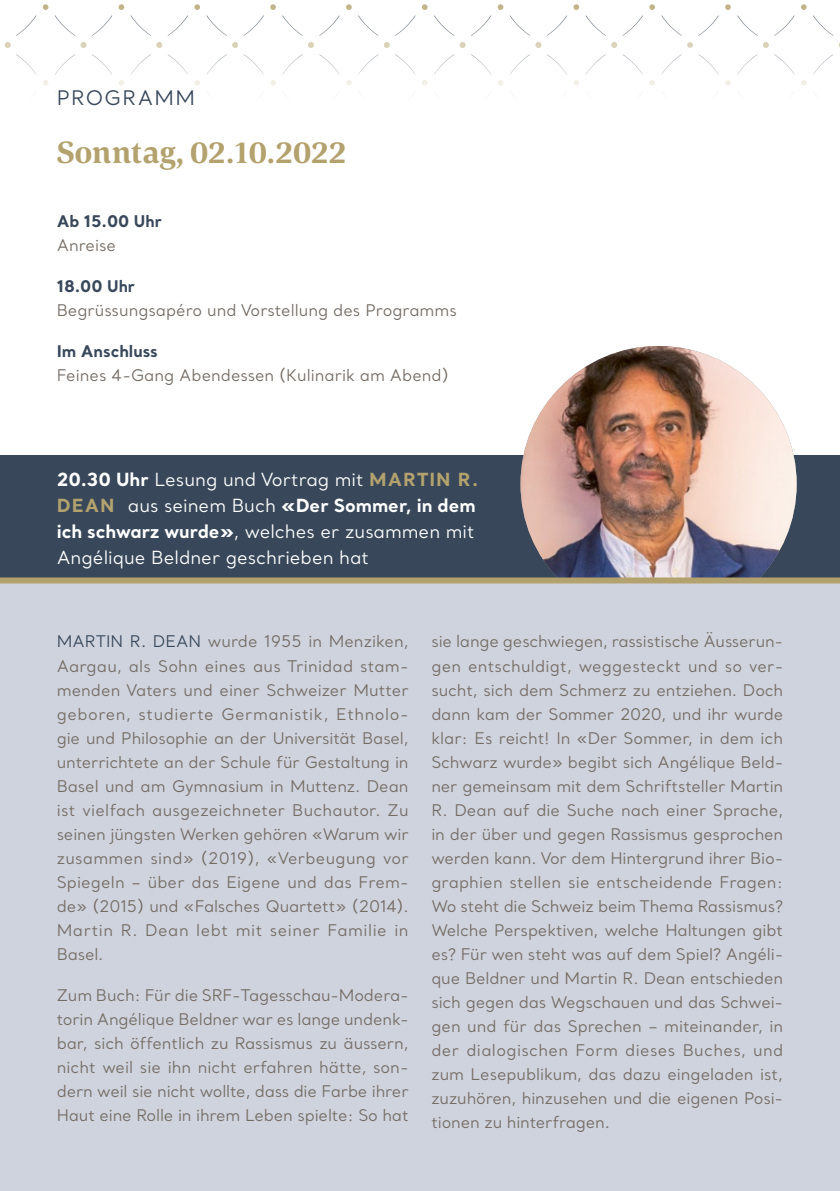
<style>
.page{position:relative;width:840px;height:1191px;background:#fff}
.page>*{position:absolute;margin:0;border:0;box-sizing:border-box;transform-origin:0 0}
.t1{font:700 32px "Corda";letter-spacing:-.01em;color:#b3a26d}
.t2{font:20px "Santral";letter-spacing:.07em;color:#38485a}
.t3{font:18px/26px "Santral";color:#fff}
.t4{font:16px/24px "Santral";letter-spacing:-.01em;color:#756c64;text-align:justify}
.t5{font:700 16px "Santral";color:#38485a}
.s1{font-weight:700}
.s2{font-weight:700;color:#b3a26d}
.s3{color:#38485a}
</style>
<div class="page">
<svg style="left:698px;top:16px;width:20px;height:20px"></svg>
<svg style="left:737px;top:15px;width:20px;height:21px"></svg>
<svg style="left:16px;top:15px;width:20px;height:21px"></svg>
<svg style="left:55px;top:15px;width:20px;height:21px"></svg>
<svg style="left:774px;top:15px;width:20px;height:21px"></svg>
<svg style="left:813px;top:15px;width:20px;height:21px"></svg>
<svg style="left:92px;top:15px;width:20px;height:21px"></svg>
<svg style="left:131px;top:15px;width:20px;height:21px"></svg>
<svg style="left:167px;top:15px;width:21px;height:21px"></svg>
<svg style="left:206px;top:15px;width:21px;height:21px"></svg>
<svg style="left:243px;top:15px;width:21px;height:21px"></svg>
<svg style="left:282px;top:15px;width:20px;height:21px"></svg>
<svg style="left:319px;top:16px;width:20px;height:20px"></svg>
<svg style="left:358px;top:15px;width:20px;height:21px"></svg>
<svg style="left:395px;top:15px;width:20px;height:21px"></svg>
<svg style="left:434px;top:15px;width:20px;height:21px"></svg>
<svg style="left:471px;top:15px;width:20px;height:21px"></svg>
<svg style="left:509px;top:15px;width:21px;height:21px"></svg>
<svg style="left:546px;top:16px;width:20px;height:20px"></svg>
<svg style="left:585px;top:15px;width:20px;height:21px"></svg>
<svg style="left:622px;top:16px;width:20px;height:20px"></svg>
<svg style="left:661px;top:15px;width:20px;height:21px"></svg>
<svg style="left:698px;top:54px;width:20px;height:20px"></svg>
<svg style="left:737px;top:54px;width:20px;height:21px"></svg>
<svg style="left:16px;top:54px;width:20px;height:21px"></svg>
<svg style="left:55px;top:54px;width:20px;height:21px"></svg>
<svg style="left:774px;top:54px;width:20px;height:20px"></svg>
<svg style="left:813px;top:55px;width:19px;height:20px"></svg>
<svg style="left:92px;top:54px;width:20px;height:21px"></svg>
<svg style="left:131px;top:54px;width:20px;height:21px"></svg>
<svg style="left:167px;top:54px;width:21px;height:21px"></svg>
<svg style="left:206px;top:54px;width:21px;height:21px"></svg>
<svg style="left:243px;top:54px;width:21px;height:21px"></svg>
<svg style="left:282px;top:54px;width:20px;height:21px"></svg>
<svg style="left:319px;top:54px;width:20px;height:20px"></svg>
<svg style="left:358px;top:54px;width:20px;height:21px"></svg>
<svg style="left:395px;top:54px;width:20px;height:20px"></svg>
<svg style="left:434px;top:54px;width:20px;height:21px"></svg>
<svg style="left:471px;top:54px;width:20px;height:21px"></svg>
<svg style="left:510px;top:54px;width:20px;height:21px"></svg>
<svg style="left:547px;top:54px;width:19px;height:20px"></svg>
<svg style="left:586px;top:55px;width:19px;height:19px"></svg>
<svg style="left:622px;top:54px;width:20px;height:20px"></svg>
<svg style="left:661px;top:54px;width:20px;height:21px"></svg>
<svg style="left:687px;top:42px;width:5px;height:6px"></svg>
<svg style="left:725px;top:4px;width:5px;height:6px"></svg>
<svg style="left:5px;top:42px;width:6px;height:6px"></svg>
<svg style="left:725px;top:80px;width:5px;height:6px"></svg>
<svg style="left:763px;top:42px;width:5px;height:6px"></svg>
<svg style="left:43px;top:4px;width:5px;height:6px"></svg>
<svg style="left:801px;top:4px;width:5px;height:6px"></svg>
<svg style="left:43px;top:80px;width:5px;height:6px"></svg>
<svg style="left:81px;top:42px;width:5px;height:6px"></svg>
<svg style="left:801px;top:80px;width:5px;height:6px"></svg>
<svg style="left:118px;top:4px;width:6px;height:6px"></svg>
<svg style="left:119px;top:80px;width:5px;height:6px"></svg>
<svg style="left:156px;top:42px;width:6px;height:6px"></svg>
<svg style="left:194px;top:4px;width:6px;height:6px"></svg>
<svg style="left:194px;top:80px;width:6px;height:6px"></svg>
<svg style="left:232px;top:42px;width:6px;height:6px"></svg>
<svg style="left:270px;top:4px;width:6px;height:6px"></svg>
<svg style="left:270px;top:80px;width:6px;height:6px"></svg>
<svg style="left:308px;top:42px;width:5px;height:6px"></svg>
<svg style="left:346px;top:4px;width:5px;height:6px"></svg>
<svg style="left:346px;top:80px;width:5px;height:6px"></svg>
<svg style="left:384px;top:42px;width:5px;height:6px"></svg>
<svg style="left:422px;top:4px;width:5px;height:6px"></svg>
<svg style="left:422px;top:80px;width:5px;height:6px"></svg>
<svg style="left:459px;top:42px;width:6px;height:6px"></svg>
<svg style="left:497px;top:4px;width:6px;height:6px"></svg>
<svg style="left:498px;top:80px;width:5px;height:6px"></svg>
<svg style="left:535px;top:42px;width:6px;height:6px"></svg>
<svg style="left:573px;top:4px;width:6px;height:6px"></svg>
<svg style="left:573px;top:80px;width:6px;height:6px"></svg>
<svg style="left:611px;top:42px;width:5px;height:6px"></svg>
<svg style="left:649px;top:4px;width:5px;height:6px"></svg>
<svg style="left:649px;top:80px;width:5px;height:6px"></svg>
<div style="left:0;top:577px;width:839px;height:614px;background:#cfd3de"></div>
<div style="left:0;top:456px;width:839px;height:125px;background:#38485a"></div>
<img style="left:520px;top:346px;width:276px;height:231px">
<div style="left:0;top:577px;width:839px;height:6px;background:#b3a26d"></div>
<p class="t2" style="left:57px;top:85px;width:140px">PROGRAMM</p>
<h1 class="t1" style="left:57px;top:131px;width:291px">Sonntag, 02.10.2022</h1>
<p class="t5" style="left:57px;top:210px;width:106px">Ab 15.00 Uhr</p>
<p class="t4" style="left:57px;top:233px;width:61px">Anreise</p>
<p class="t5" style="left:57px;top:275px;width:80px">18.00 Uhr</p>
<p class="t4" style="left:57px;top:298px;width:401px">Begrüssungsapéro und Vorstellung des Programms</p>
<p class="t5" style="left:57px;top:340px;width:102px">Im Anschluss</p>
<p class="t4" style="left:57px;top:363px;width:393px">Feines 4-Gang Abendessen (Kulinarik am Abend)</p>
<p class="t3" style="left:57px;top:466px;width:423px"><span class="s1">20.30 Uhr</span> Lesung und Vortrag mit <span class="s2">MARTIN R.<br>DEAN</span> aus seinem Buch <span class="s1">«Der Sommer, in dem ich schwarz wurde»</span>, welches er zusammen mit Angélique Beldner geschrieben hat</p>
<p class="t4" style="left:57px;top:629px;width:353px"><span class="s3">MARTIN R. DEAN</span> wurde 1955 in Menziken, Aargau, als Sohn eines aus Trinidad stam&shy;menden Vaters und einer Schweizer Mutter geboren, studierte Germanistik, Ethnolo&shy;gie und Philosophie an der Universität Basel, unterrichtete an der Schule fü r Gestaltung in Basel und am Gymnasium in Muttenz. Dean ist vielfach ausgezeichneter Buchautor. Zu seinen jü ngsten Werken gehören «Warum wir zusammen sind» (2019), «Verbeugung vor Spiegeln – über das Eigene und das Frem&shy;de» (2015) und «Falsches Quartett» (2014).<br>Martin R. Dean lebt mit seiner Familie in Basel.</p>
<p class="t4" style="left:57px;top:982px;width:353px">Zum Buch: Für die SRF-Tagesschau-Modera&shy;torin Angélique Beldner war es lange undenk&shy;bar, sich öffentlich zu Rassismus zu äussern, nicht weil sie ihn nicht erfahren hätte, son&shy;dern weil sie nicht wollte, dass die Farbe ihrer Haut eine Rolle in ihrem Leben spielte: So hat</p>
<p class="t4" style="left:431px;top:629px;width:353px">sie lange geschwiegen, rassistische Äusserun&shy;gen entschuldigt, weggesteckt und so ver&shy;sucht, sich dem Schmerz zu entziehen. Doch dann kam der Sommer 2020, und ihr wurde klar: Es reicht! In «Der Sommer, in dem ich Schwarz wurde» begibt sich Angélique Beld&shy;ner gemeinsam mit dem Schriftsteller Martin R. Dean auf die Suche nach einer Sprache, in der über und gegen Rassismus gesprochen werden kann. Vor dem Hintergrund ihrer Bio&shy;graphien stellen sie entscheidende Fragen:<br>Wo steht die Schweiz beim Thema Rassismus?<br>Welche Perspektiven, welche Haltungen gibt es? Für wen steht was auf dem Spiel? Angéli&shy;que Beldner und Martin R. Dean entschieden sich gegen das Wegschauen und das Schwei&shy;gen und für das Sprechen – miteinander, in der dialogischen Form dieses Buches, und zum Lesepublikum, das dazu eingeladen ist, zuzuhören, hinzusehen und die eigenen Posi&shy;tionen zu hinterfragen.</p>
</div>
